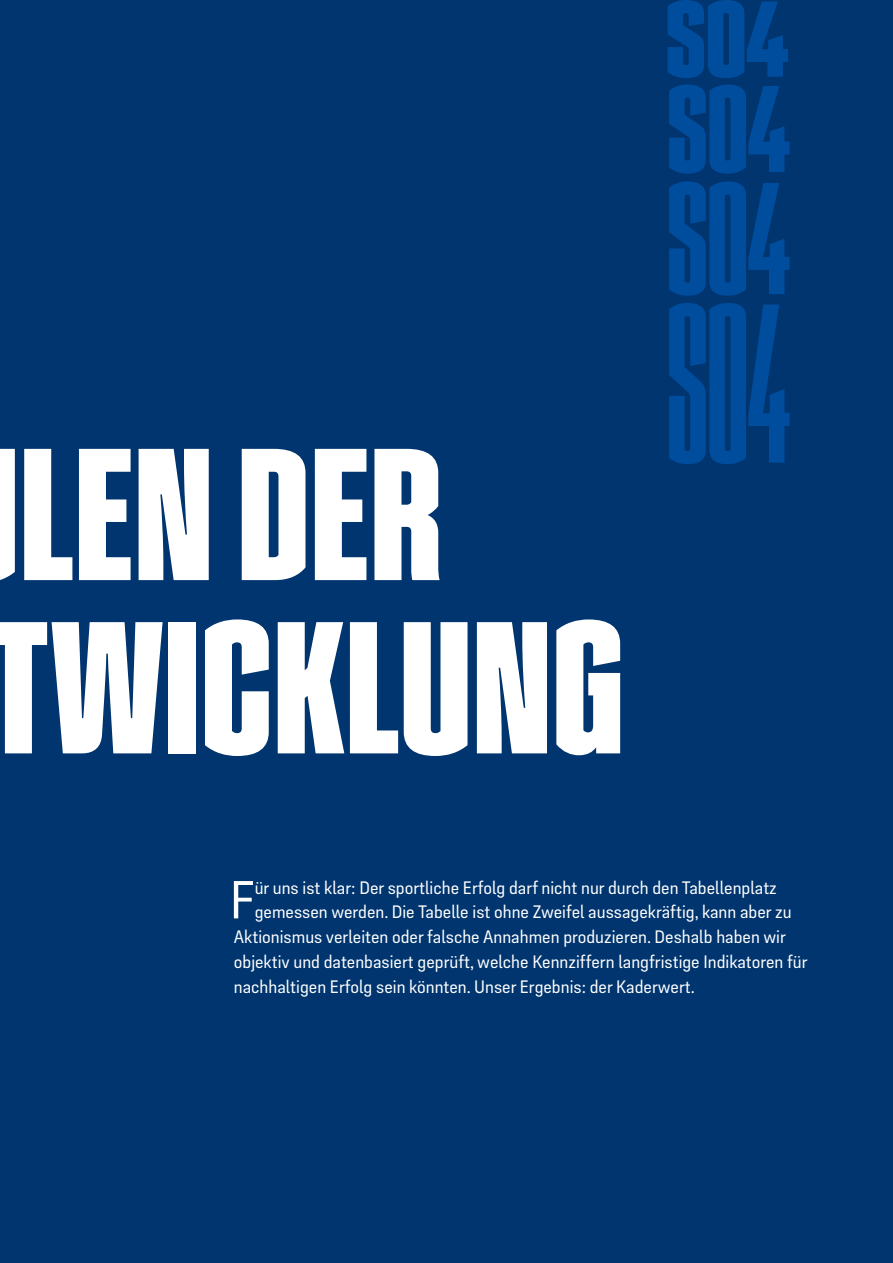
<style>
.page{position:relative;width:893px;height:1263px;background:#00356f}
.page>*{position:absolute;margin:0;border:0;box-sizing:border-box;transform-origin:0 0}
.t1{font:900 187.5px/173.2px "Schalke 04";color:#fff}
.t2{font:53.4px "Schalke 04 Text";color:#fff}
.t3{font:18px "Schalke 04 Text";color:#fff}
</style>
<div class="page">
<svg style="left:668px;top:0;width:120px;height:78px"></svg>
<svg style="left:669px;top:85px;width:121px;height:89px"></svg>
<svg style="left:669px;top:181px;width:121px;height:115px"></svg>
<svg style="left:669px;top:303px;width:121px;height:161px"></svg>
<h1 class="t1" style="left:-13px;top:426px;width:639px">LEN DER<br>TWICKLUNG</h1>
<h2 class="t2" style="left:230px;top:868px;width:27px">F</h2>
<p class="t3" style="left:255px;top:877px;width:524px">ür uns ist klar: Der sportliche Erfolg darf nicht nur durch den Tabellenplatz</p>
<p class="t3" style="left:255px;top:901px;width:538px">gemessen werden. Die Tabelle ist ohne Zweifel aussagekräftig, kann aber zu</p>
<p class="t3" style="left:234px;top:926px;width:554px">Aktionismus verleiten oder falsche Annahmen produzieren. Deshalb haben wir</p>
<p class="t3" style="left:234px;top:951px;width:575px">objektiv und datenbasiert geprüft, welche Kennziffern langfristige Indikatoren für</p>
<p class="t3" style="left:234px;top:976px;width:463px">nachhaltigen Erfolg sein könnten. Unser Ergebnis: der Kaderwert.</p>
</div>
